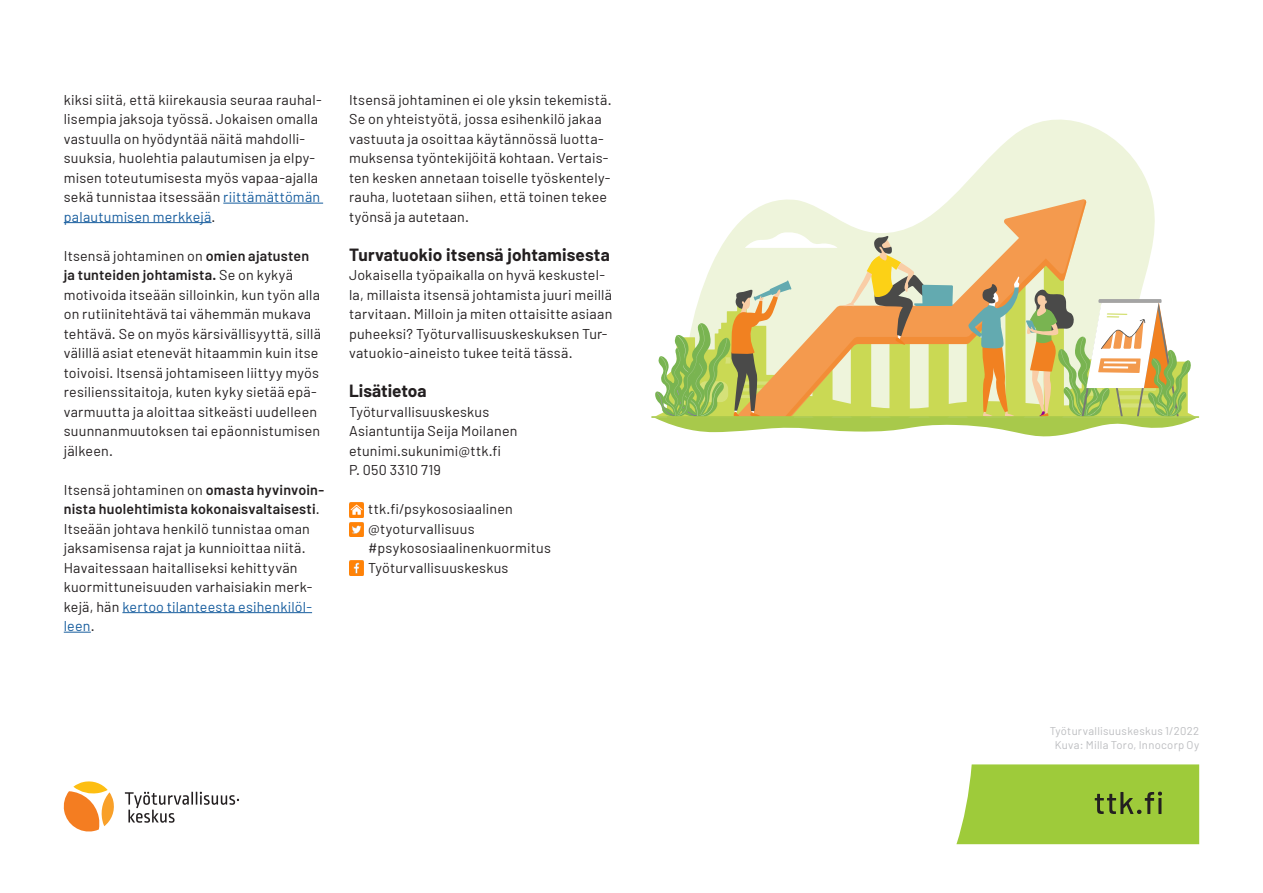
<style>
.page{position:relative;width:1263px;height:893px;background:#fff}
.page>*{position:absolute;margin:0;border:0;box-sizing:border-box;transform-origin:0 0}
.H2_Barlow_Bd_11_5{font:700 17.25px "Barlow";letter-spacing:.01em;color:#231f20}
.LEIPIS_Barlow_Reg_9{font:14.25px/19.5px "Barlow";letter-spacing:.015em;color:#231f20}
.LEIPIS_Barlow_Reg_9-2{font:11.25px/14.2px "Barlow";letter-spacing:.025em;color:#bcbdc0;text-align:center}
.s1{color:#175d9e}
.s2{font-weight:600}
</style>
<div class="page">
<svg style="left:63px;top:781px;width:51px;height:51px"></svg>
<svg style="left:125px;top:792px;width:114px;height:31px"></svg>
<svg style="left:956px;top:764px;width:243px;height:80px;background:#9fc942"></svg>
<hr style="left:223px;top:203px;width:100px;height:1px;background:#175d9e">
<hr style="left:64px;top:222px;width:148px;height:1px;background:#175d9e">
<hr style="left:122px;top:612px;width:190px;height:1px;background:#175d9e">
<svg style="left:64px;top:632px;width:27px;height:1px"></svg>
<img style="left:349px;top:502px;width:15px;height:15px">
<img style="left:349px;top:522px;width:15px;height:15px">
<img style="left:349px;top:561px;width:15px;height:15px">
<svg style="left:732px;top:119px;width:423px;height:112px"></svg>
<svg style="left:736px;top:199px;width:350px;height:32px;fill:#eef4db"></svg>
<svg style="left:785px;top:200px;width:301px;height:31px;fill:#f2f4db"></svg>
<svg style="left:655px;top:231px;width:541px;height:206px"></svg>
<hr style="left:651px;top:416px;width:548px;height:2px;background:#a8c94b">
<p class="LEIPIS_Barlow_Reg_9" style="left:64px;top:89px;width:259px">kiksi siitä, että kiirekausia seuraa rauhal&shy;lisempia jaksoja työssä. Jokaisen omalla vastuulla on hyödyntää näitä mahdolli&shy;suuksia, huolehtia palautumisen ja elpy&shy;misen toteutumisesta myös vapaa-ajalla sekä tunnistaa itsessään <span class="s1">riittämättömän palautumisen merkkejä</span>.</p>
<p class="LEIPIS_Barlow_Reg_9" style="left:64px;top:245px;width:259px">Itsensä johtaminen on <span class="s2">omien ajatusten ja tunteiden johtamista.</span> Se on kykyä motivoida itseään silloinkin, kun työn alla on rutiinitehtävä tai vähemmän mukava tehtävä. Se on myös kärsivällisyyttä, sillä välillä asiat etenevät hitaammin kuin itse toivoisi. Itsensä johtamiseen liittyy myös resilienssitaitoja, kuten kyky sietää epä&shy;varmuutta ja aloittaa sitkeästi uudelleen suunnanmuutoksen tai epäonnistumisen jälkeen.</p>
<p class="LEIPIS_Barlow_Reg_9" style="left:64px;top:479px;width:262px">Itsensä johtaminen on <span class="s2">omasta hyvinvoin&shy;nista huolehtimista kokonaisvaltaisesti</span>.<br>Itseään johtava henkilö tunnistaa oman jaksamisensa rajat ja kunnioittaa niitä.<br>Havaitessaan haitalliseksi kehittyvän kuormittuneisuuden varhaisiakin merk&shy;kejä, hän <span class="s1">kertoo tilanteesta esihenkilöl&shy;leen</span>.</p>
<p class="LEIPIS_Barlow_Reg_9" style="left:349px;top:89px;width:264px">Itsensä johtaminen ei ole yksin tekemistä.<br>Se on yhteistyötä, jossa esihenkilö jakaa vastuuta ja osoittaa käytännössä luotta&shy;muksensa työntekijöitä kohtaan. Vertais&shy;ten kesken annetaan toiselle työskentely&shy;rauha, luotetaan siihen, että toinen tekee työnsä ja autetaan.</p>
<p class="H2_Barlow_Bd_11_5" style="left:349px;top:244px;width:262px">Turvatuokio itsensä johtamisesta</p>
<p class="LEIPIS_Barlow_Reg_9" style="left:349px;top:265px;width:265px">Jokaisella työpaikalla on hyvä keskustel&shy;la, millaista itsensä johtamista juuri meillä tarvitaan. Milloin ja miten ottaisitte asiaan puheeksi? Työturvallisuuskeskuksen Tur&shy;vatuokio-aineisto tukee teitä tässä.</p>
<p class="H2_Barlow_Bd_11_5" style="left:349px;top:380px;width:79px">Lisätietoa</p>
<p class="LEIPIS_Barlow_Reg_9" style="left:349px;top:401px;width:170px">Työturvallisuuskeskus<br>Asiantuntija Seija Moilanen etunimi.sukunimi@ttk.fi<br>P. 050 3310 719</p>
<p class="LEIPIS_Barlow_Reg_9" style="left:368px;top:499px;width:184px">ttk.fi/psykososiaalinen @tyoturvallisuus #psykososiaalinenkuormitus<br>Työturvallisuuskeskus</p>
<p class="LEIPIS_Barlow_Reg_9-2" style="left:1050px;top:723px;width:151px">Työturvallisuuskeskus 1/2022<br>Kuva: Milla Toro, Innocorp Oy</p>
</div>
